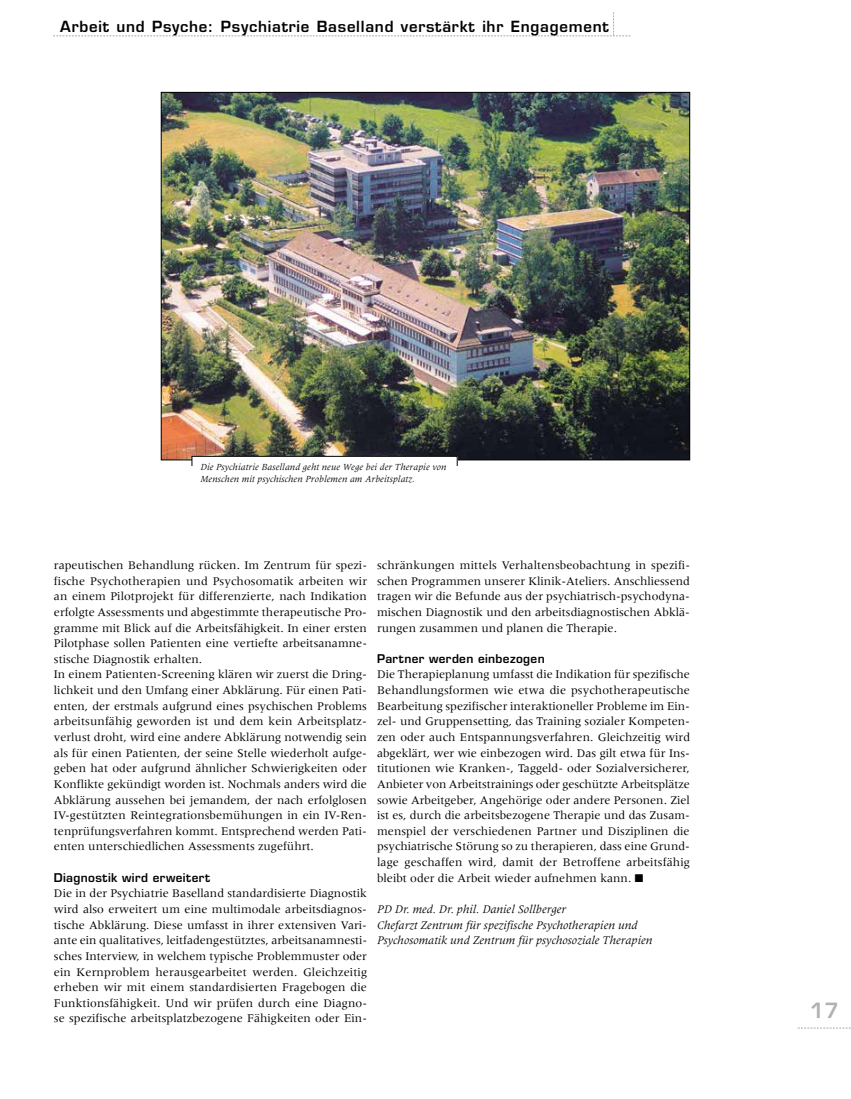
<style>
.page{position:relative;width:851px;height:1099px;background:#fff}
.page>*{position:absolute;margin:0;border:0;box-sizing:border-box;transform-origin:0 0}
.t1{font:600 20.5px "Eurostile";color:#b3b2b2}
.t2{font:600 15px "Eurostile";letter-spacing:.05em;color:#000}
.t3{font:12.12px/15.6px "Meridien";color:#000;text-align:justify}
.t4{font:italic 12.12px/15.6px "Meridien";color:#000}
.t5{font:600 11.75px "Eurostile";letter-spacing:.035em;color:#000}
.t6{font:italic 9.62px/12.5px "Meridien";letter-spacing:.01em;color:#000}
</style>
<div class="page">
<svg style="left:798px;top:1027px;width:52px;height:1px"></svg>
<svg style="left:53px;top:12px;width:577px;height:25px"></svg>
<img style="left:163px;top:94px;width:524px;height:364px">
<div style="left:192px;top:456px;width:265px;height:13px;border:1px solid #000"></div>
<div style="left:183px;top:466px;width:285px;height:12px;background:#fff"></div>
<p class="t2" style="left:60px;top:17px;width:550px">Arbeit und Psyche: Psychiatrie Baselland verstärkt ihr Engagement</p>
<p class="t6" style="left:200px;top:460px;width:247px">Die Psychiatrie Baselland geht neue Wege bei der Therapie von<br>Menschen mit psychischen Problemen am Arbeitsplatz.</p>
<p class="t3" style="left:54px;top:557px;width:314px;text-align:left">rapeutischen Behandlung rücken. Im Zentrum für spezi&shy;fische Psychotherapien und Psychosomatik arbeiten wir an einem Pilotprojekt für differenzierte, nach Indikation erfolgte Assessments und abgestimmte therapeutische Pro&shy;gramme mit Blick auf die Arbeitsfähigkeit. In einer ersten Pilotphase sollen Patienten eine vertiefte arbeitsanamne&shy;stische Diagnostik erhalten.<br>In einem Patienten-Screening klären wir zuerst die Dring&shy;lichkeit und den Umfang einer Abklärung. Für einen Pati&shy;enten, der erstmals aufgrund eines psychischen Problems arbeitsunfähig geworden ist und dem kein Arbeitsplatz&shy;verlust droht, wird eine andere Abklärung notwendig sein als für einen Patienten, der seine Stelle wiederholt aufge&shy;geben hat oder aufgrund ähnlicher Schwierigkeiten oder Konflikte gekündigt worden ist. Nochmals anders wird die Abklärung aussehen bei jemandem, der nach erfolglosen IV-gestützten Reintegrationsbemühungen in ein IV-Ren&shy;tenprüfungsverfahren kommt. Entsprechend werden Pati&shy;enten unterschiedlichen Assessments zugeführt.</p>
<p class="t5" style="left:54px;top:870px;width:158px">Diagnostik wird erweitert</p>
<p class="t3" style="left:54px;top:885px;width:315px">Die in der Psychiatrie Baselland standardisierte Diagnostik wird also erweitert um eine multimodale arbeitsdiagnos&shy;tische Abklärung. Diese umfasst in ihrer extensiven Vari&shy;ante ein qualitatives, leitfadengestütztes, arbeitsanamnesti&shy;sches Interview, in welchem typische Problemmuster oder ein Kernproblem herausgearbeitet werden. Gleichzeitig erheben wir mit einem standardisierten Fragebogen die Funktionsfähigkeit. Und wir prüfen durch eine Diagno&shy;se spezifische arbeitsplatzbezogene Fähigkeiten oder Ein-</p>
<p class="t3" style="left:377px;top:557px;width:314px">schränkungen mittels Verhaltensbeobachtung in spezifi&shy;schen Programmen unserer Klinik-Ateliers. Anschliessend tragen wir die Befunde aus der psychiatrisch-psychodyna&shy;mischen Diagnostik und den arbeitsdiagnostischen Abklä&shy;rungen zusammen und planen die Therapie.</p>
<p class="t5" style="left:377px;top:651px;width:169px">Partner werden einbezogen</p>
<p class="t3" style="left:377px;top:666px;width:314px">Die Therapieplanung umfasst die Indikation für spezifische Behandlungsformen wie etwa die psychotherapeutische Bearbeitung spezifischer interaktioneller Probleme im Ein&shy;zel- und Gruppensetting, das Training sozialer Kompeten&shy;zen oder auch Entspannungsverfahren. Gleichzeitig wird abgeklärt, wer wie einbezogen wird. Das gilt etwa für Ins&shy;titutionen wie Kranken-, Taggeld- oder Sozialversicherer, Anbieter von Arbeitstrainings oder geschützte Arbeitsplätze sowie Arbeitgeber, Angehörige oder andere Personen. Ziel ist es, durch die arbeitsbezogene Therapie und das Zusam&shy;menspiel der verschiedenen Partner und Disziplinen die psychiatrische Störung so zu therapieren, dass eine Grund&shy;lage geschaffen wird, damit der Betroffene arbeitsfähig bleibt oder die Arbeit wieder aufnehmen kann. ■</p>
<p class="t4" style="left:377px;top:901px;width:277px">PD Dr. med. Dr. phil. Daniel Sollberger<br>Chefarzt Zentrum für spezifische Psychotherapien und<br>Psychosomatik und Zentrum für psychosoziale Therapien</p>
<h1 class="t1" style="left:809px;top:997px;width:30px">17</h1>
</div>
